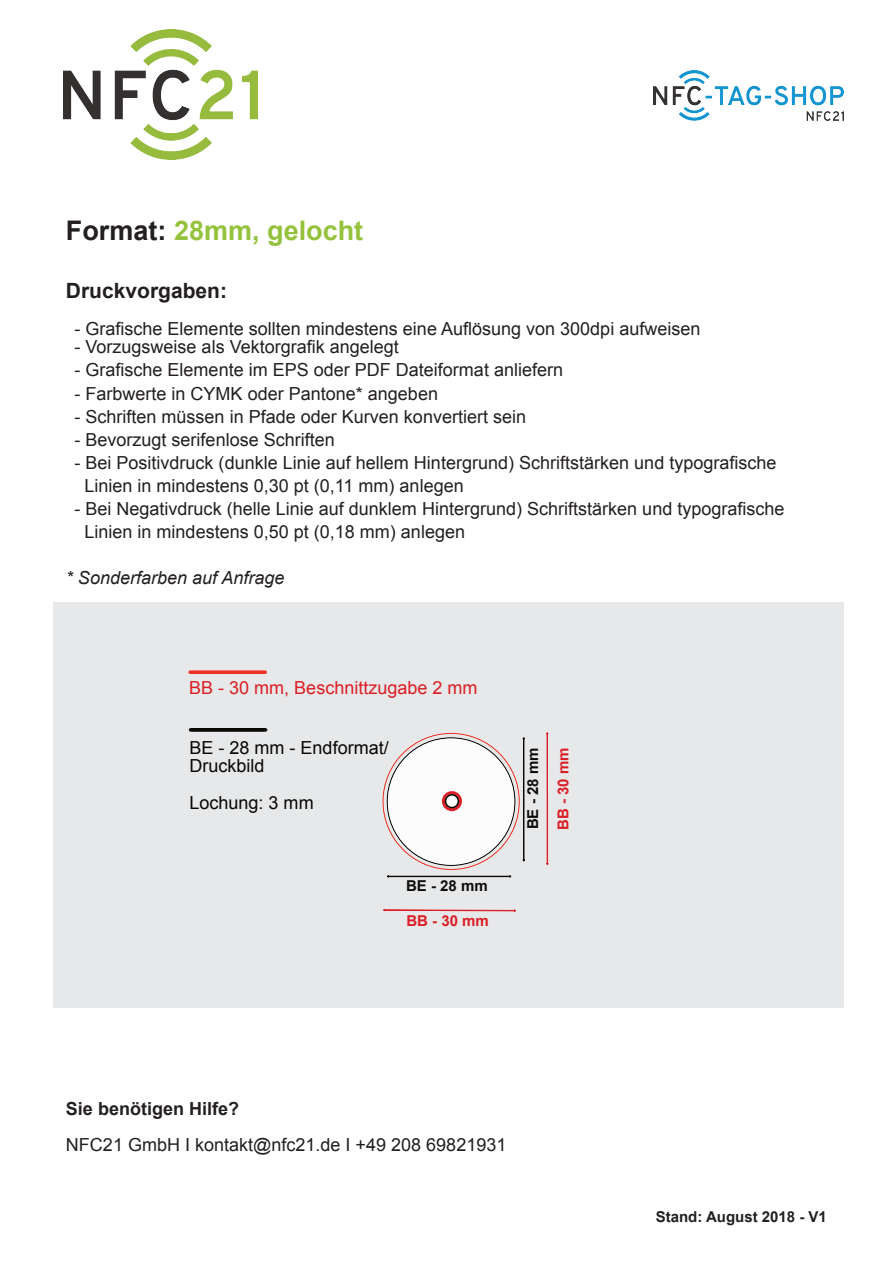
<style>
.page{position:relative;width:894px;height:1263px;background:#fff}
.page>*{position:absolute;margin:0;border:0;box-sizing:border-box;transform-origin:0 0}
.t1{font:700 27px "Arial";color:#95c23c}
.t2{font:700 21px "Arial";color:#231f20}
.t3{font:18px/23.1px "Arial";color:#231f20}
.t4{font:18px/18.6px "Arial";color:#080704}
.t5{font:18px "Arial";color:#db1f26}
.t6{font:italic 18px "Arial";color:#231f20}
.t7{font:700 18px "Arial";color:#231f20}
.t8{font:700 15px "Arial";color:#231f20}
.t9{font:700 15px "Arial";color:#0d0c09}
.t10{font:700 15px "Arial";color:#db1f26}
.s1{color:#231f20}
</style>
<div class="page">
<img style="left:64px;top:30px;width:193px;height:129px">
<img style="left:653px;top:71px;width:190px;height:49px">
<div style="left:53px;top:602px;width:790px;height:406px;background:#e7e8e9"></div>
<svg style="left:387px;top:875px;width:124px;height:2px"></svg>
<svg style="left:522px;top:737px;width:2px;height:124px"></svg>
<svg style="left:383px;top:909px;width:132px;height:2px"></svg>
<svg style="left:546px;top:732px;width:2px;height:133px"></svg>
<svg style="left:382px;top:733px;width:137px;height:137px"></svg>
<div style="left:387px;top:737px;width:128px;height:129px;background:#fdfcfc;border:1px dashed #080704;border-radius:50%"></div>
<div style="left:188px;top:671px;width:79px;height:3px;background:#fdfcfc;border:3px solid #ee3225"></div>
<div style="left:189px;top:728px;width:78px;height:3px;background:#fdfcfc;border:3px solid #080704"></div>
<svg style="left:441px;top:791px;width:21px;height:20px"></svg>
<div style="left:444px;top:794px;width:15px;height:14px;background:#fdfcfc;border:2px solid #080704;border-radius:50%"></div>
<h1 class="t1" style="left:66px;top:221px;width:299px"><span class="s1">Format:</span> 28mm, gelocht</h1>
<p class="t2" style="left:66px;top:283px;width:163px">Druckvorgaben:</p>
<p class="t3" style="left:74px;top:319px;width:627px">- Grafische Elemente sollten mindestens eine Auflösung von 300dpi aufweisen</p>
<p class="t3" style="left:74px;top:337px;width:326px">- Vorzugsweise als Vektorgrafik angelegt</p>
<p class="t3" style="left:74px;top:360px;width:490px">- Grafische Elemente im EPS oder PDF Dateiformat anliefern</p>
<p class="t3" style="left:74px;top:383px;width:365px">- Farbwerte in CYMK oder Pantone* angeben</p>
<p class="t3" style="left:74px;top:406px;width:453px">- Schriften müssen in Pfade oder Kurven konvertiert sein</p>
<p class="t3" style="left:74px;top:430px;width:262px">- Bevorzugt serifenlose Schriften</p>
<p class="t3" style="left:84px;top:453px;width:693px;text-indent:-10px">- Bei Positivdruck (dunkle Linie auf hellem Hintergrund) Schriftstärken und typografische<br>Linien in mindestens 0,30 pt (0,11 mm) anlegen</p>
<p class="t3" style="left:84px;top:499px;width:701px;text-indent:-10px">- Bei Negativdruck (helle Linie auf dunklem Hintergrund) Schriftstärken und typografische<br>Linien in mindestens 0,50 pt (0,18 mm) anlegen</p>
<p class="t6" style="left:66px;top:571px;width:220px">* Sonderfarben auf Anfrage</p>
<p class="t5" style="left:189px;top:681px;width:290px">BB - 30 mm, Beschnittzugabe 2 mm</p>
<p class="t4" style="left:189px;top:740px;width:201px">BE - 28 mm - Endformat/<br>Druckbild</p>
<p class="t4" style="left:189px;top:795px;width:126px">Lochung: 3 mm</p>
<p class="t9" style="left:406px;top:880px;width:83px">BE - 28 mm</p>
<p class="t10" style="left:406px;top:915px;width:84px">BB - 30 mm</p>
<p class="t9" style="left:527px;top:829px;width:83px;rotate:-90deg">BE - 28 mm</p>
<p class="t10" style="left:557px;top:830px;width:84px;rotate:-90deg">BB - 30 mm</p>
<p class="t7" style="left:66px;top:1102px;width:175px">Sie benötigen Hilfe?</p>
<p class="t3" style="left:66px;top:1135px;width:442px">NFC21 GmbH I kontakt@nfc21.de I +49 208 69821931</p>
<p class="t8" style="left:655px;top:1211px;width:173px">Stand: August 2018 - V1</p>
</div>
